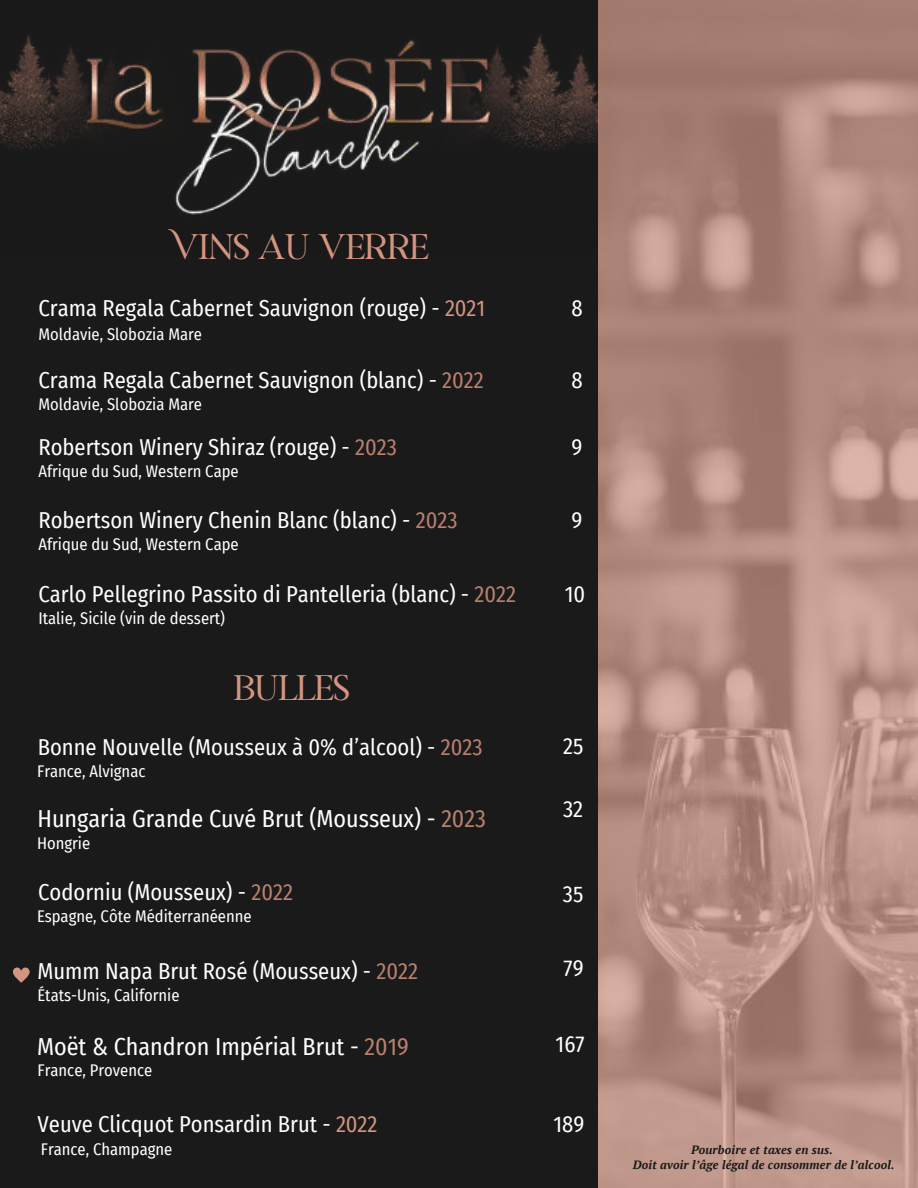
<style>
.page{position:relative;width:918px;height:1188px;background:#fff}
.page>*{position:absolute;margin:0;border:0;box-sizing:border-box;transform-origin:0 0}
.t1{font:36px "RIVERFLOWS";color:#d39481}
.t2{font:24px "Fira Sans Condensed";color:#fff}
.t3{font:22.5px "Fira Sans Condensed";color:#fff}
.t4{font:16.5px "Fira Sans Condensed";color:#fff}
.t5{font:italic 700 12px/15px "PT Serif";letter-spacing:.01em;color:#1a1a1a;text-align:center}
.s1{color:#d39481}
.s2{color:#b9806e}
</style>
<div class="page">
<div style="left:0;top:0;width:620px;height:1188px;background:#1a1a1a"></div>
<img style="left:599px;top:0;width:319px;height:1188px">
<img style="left:0;top:0;width:611px;height:253px">
<svg style="left:13px;top:968px;width:17px;height:15px"></svg>
<h1 class="t1" style="left:172px;top:226px;width:258px">Vins au verre</h1>
<p class="t3" style="left:39px;top:291px;width:448px">Crama Regala Cabernet Sauvignon (rouge) - <span class="s1">2021</span></p>
<p class="t4" style="left:39px;top:321px;width:165px">Moldavie, Slobozia Mare</p>
<p class="t3" style="left:38px;top:364px;width:447px">Crama Regala Cabernet Sauvignon (blanc) - <span class="s2">2022</span></p>
<p class="t4" style="left:39px;top:392px;width:165px">Moldavie, Slobozia Mare</p>
<p class="t3" style="left:38px;top:430px;width:360px">Robertson Winery Shiraz (rouge) - <span class="s2">2023</span></p>
<p class="t4" style="left:39px;top:459px;width:202px">Afrique du Sud, Western Cape</p>
<p class="t3" style="left:38px;top:504px;width:421px">Robertson Winery Chenin Blanc (blanc) - <span class="s2">2023</span></p>
<p class="t4" style="left:39px;top:532px;width:202px">Afrique du Sud, Western Cape</p>
<p class="t3" style="left:39px;top:577px;width:479px">Carlo Pellegrino Passito di Pantelleria (blanc) - <span class="s2">2022</span></p>
<p class="t4" style="left:39px;top:605px;width:188px">Italie, Sicile (vin de dessert)</p>
<h1 class="t1" style="left:234px;top:667px;width:116px">Bulles</h1>
<p class="t3" style="left:571px;top:291px;width:13px">8</p>
<p class="t3" style="left:571px;top:364px;width:13px">8</p>
<p class="t3" style="left:572px;top:430px;width:12px">9</p>
<p class="t3" style="left:572px;top:504px;width:12px">9</p>
<p class="t3" style="left:565px;top:577px;width:22px">10</p>
<p class="t3" style="left:38px;top:730px;width:446px">Bonne Nouvelle (Mousseux à 0% d’alcool) - <span class="s2">2023</span></p>
<p class="t3" style="left:563px;top:729px;width:22px">25</p>
<p class="t4" style="left:37px;top:759px;width:110px">France, Alvignac</p>
<p class="t2" style="left:38px;top:801px;width:450px">Hungaria Grande Cuvé Brut (Mousseux) - <span class="s2">2023</span></p>
<p class="t4" style="left:37px;top:831px;width:55px">Hongrie</p>
<p class="t3" style="left:563px;top:792px;width:22px">32</p>
<p class="t3" style="left:38px;top:876px;width:256px">Codorniu (Mousseux) - <span class="s2">2022</span></p>
<p class="t3" style="left:563px;top:877px;width:22px">35</p>
<p class="t4" style="left:37px;top:904px;width:216px">Espagne, Côte Méditerranéenne</p>
<p class="t3" style="left:38px;top:954px;width:382px">Mumm Napa Brut Rosé (Mousseux) - <span class="s2">2022</span></p>
<p class="t4" style="left:38px;top:983px;width:144px">États-Unis, Californie</p>
<p class="t2" style="left:37px;top:1028px;width:373px">Moët &amp; Chandron Impérial Brut - <span class="s2">2019</span></p>
<p class="t4" style="left:38px;top:1058px;width:116px">France, Provence</p>
<p class="t3" style="left:564px;top:951px;width:22px">79</p>
<p class="t3" style="left:556px;top:1028px;width:31px">167</p>
<p class="t3" style="left:38px;top:1107px;width:341px">Veuve Clicquot Ponsardin Brut - <span class="s1">2022</span></p>
<p class="t3" style="left:553px;top:1107px;width:32px">189</p>
<p class="t4" style="left:41px;top:1137px;width:133px">France, Champagne</p>
<p class="t5" style="left:633px;top:1142px;width:263px">Pourboire et taxes en sus.<br>Doit avoir l’âge légal de consommer de l’alcool.</p>
</div>
